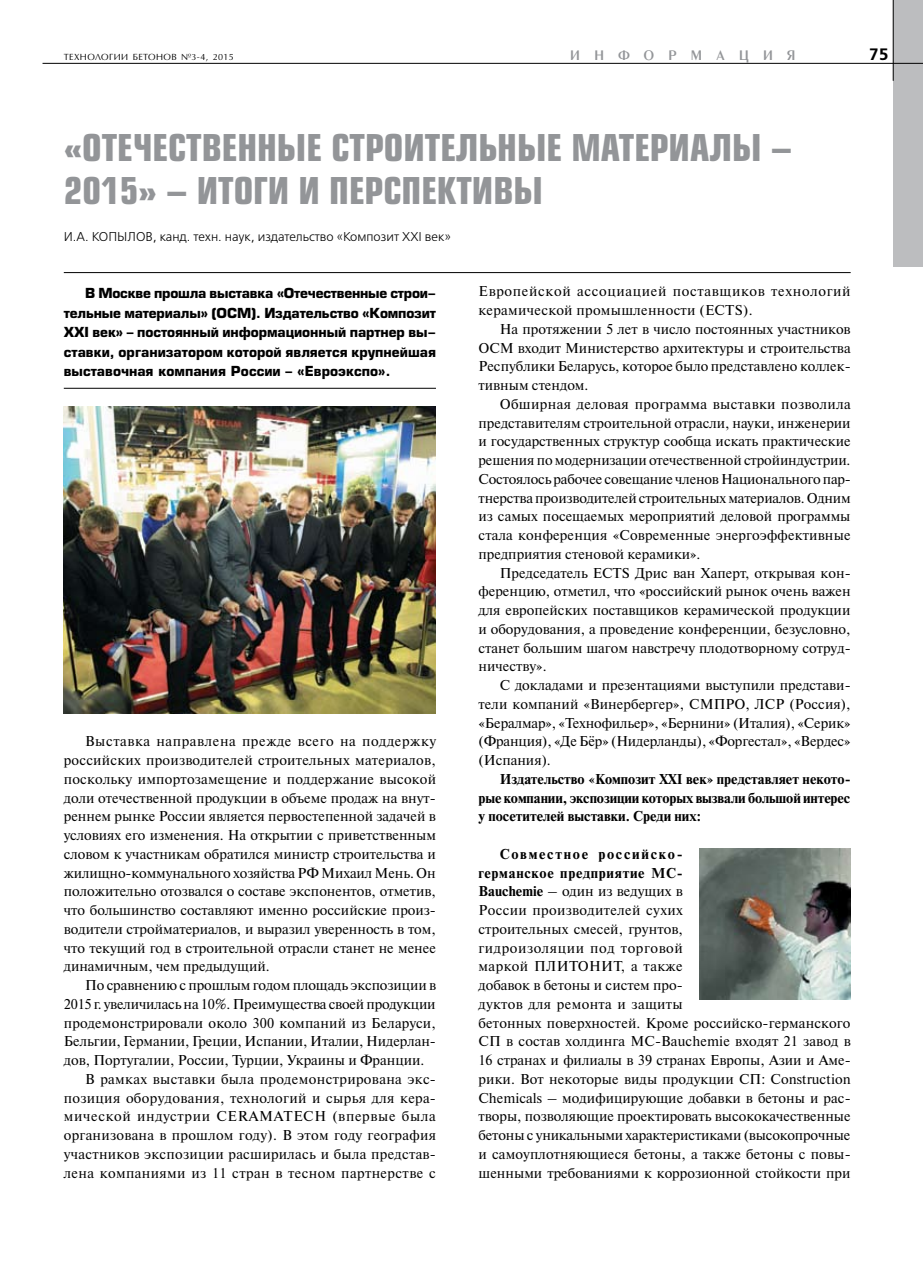
<style>
.page{position:relative;width:923px;height:1263px;background:#fff}
.page>*{position:absolute;margin:0;border:0;box-sizing:border-box;transform-origin:0 0}
.t1{font:700 36px/43.2px "Europe Cond";color:#939598}
.t2{font:700 16.5px "Free Set C";color:#000}
.t3{font:14.55px "Penta Demi";letter-spacing:.985em;color:#939598}
.t4{font:14.25px/18.8px "Newton C";letter-spacing:.005em;color:#000;text-align:justify}
.t5{font:14.25px "Newton C";letter-spacing:.025em;color:#000}
.t6{font:700 14.25px/18.8px "Newton C";color:#000;text-align:justify}
.t7{font:14.25px/18.8px "Newton C";letter-spacing:.045em;color:#000}
.t8{font:700 13.5px/19.5px "Europe";color:#000;text-align:justify}
.t9{font:12.75px "Free Set C";color:#000}
.t10{font:9px "AG Opus";letter-spacing:.045em;color:#000}
.s1{font-weight:700}
</style>
<div class="page">
<div style="left:893px;top:0;width:30px;height:267px;background:#bcbdbf"></div>
<hr style="left:64px;top:272px;width:786px;height:1px;background:#000">
<hr style="left:64px;top:388px;width:372px;height:1px;background:#000">
<img style="left:64px;top:406px;width:372px;height:307px">
<img style="left:700px;top:848px;width:150px;height:151px">
<hr style="left:893px;top:0;width:1px;height:81px;background:#000">
<hr style="left:43px;top:63px;width:880px;height:1px;background:#000">
<p class="t10" style="left:64px;top:51px;width:172px">ТЕХНОЛОГИИ БЕТОНОВ №3-4, 2015</p>
<p class="t3" style="left:570px;top:48px;width:227px">ИНФОРМАЦИЯ</p>
<p class="t2" style="left:868px;top:45px;width:22px">75</p>
<h1 class="t1" style="left:64px;top:125px;width:730px">«Отечественн ые строительные материалы –<br>2015» – итоги и перспективы</h1>
<p class="t9" style="left:64px;top:229px;width:388px">И.А. КОПЫЛОВ, канд. техн. наук, издательство «Композит XXI век»</p>
<p class="t8" style="left:64px;top:283px;width:374px;text-indent:21px">В Москве прошла выставка «Отечественные строи&shy;тельные материалы» (ОСМ). Издательство «Композит XXI век» – постоянный информационный партнер вы&shy;ставки, организатором которой является крупнейшая выставочная компания России – «Евроэкспо».</p>
<p class="t4" style="left:64px;top:732px;width:374px;text-indent:21px">Выставка направлена прежде всего на поддержку российских производителей строительных материалов, поскольку импортозамещение и поддержание высокой доли отечественной продукции в объеме продаж на внут&shy;реннем рынке России является первостепенной задачей в условиях его изменения. На открытии с приветственным словом к участникам обратился министр строительства и жилищно-коммунального хозяйства РФ Михаил Мень. Он положительно отозвался о составе экспонентов, отметив, что большинство составляют именно российские произ&shy;водители стройматериалов, и выразил уверенность в том, что текущий год в строительной отрасли станет не менее динамичным, чем предыдущий.</p>
<p class="t4" style="left:85px;top:976px;width:352px">По сравнению c прошлым годом площадь экспозиции в</p>
<p class="t4" style="left:64px;top:995px;width:373px">2015 г. увеличилась на 10%. Преимущества своей продукции</p>
<p class="t4" style="left:64px;top:1013px;width:373px">продемонстрировали около 300 компаний из Беларуси,</p>
<p class="t4" style="left:64px;top:1032px;width:374px">Бельгии, Германии, Греции, Испании, Италии, Нидерлан-</p>
<p class="t4" style="left:64px;top:1051px;width:362px">дов, Португалии, России, Турции, Украины и Франции.</p>
<p class="t5" style="left:85px;top:1071px;width:352px">В рамках выставки была продемонстрирована экс-</p>
<p class="t5" style="left:64px;top:1090px;width:374px">позиция оборудования, технологий и сырья для кера-</p>
<p class="t7" style="left:64px;top:1107px;width:373px">мической индустрии CERAMATECH (впервые была</p>
<p class="t4" style="left:64px;top:1126px;width:374px">организована в прошлом году). В этом году география</p>
<p class="t4" style="left:64px;top:1145px;width:374px">участников экспозиции расширилась и была представ-</p>
<p class="t5" style="left:64px;top:1165px;width:373px">лена компаниями из 11 стран в тесном партнерстве с</p>
<p class="t7" style="left:478px;top:282px;width:374px">Европейской ассоциацией поставщиков технологий керамической промышленности (ECTS).</p>
<p class="t4" style="left:478px;top:320px;width:374px;text-indent:21px">На протяжении 5 лет в число постоянных участников ОСМ входит Министерство архитектуры и строительства Республики Беларусь, которое было представлено коллек&shy;тивным стендом.</p>
<p class="t4" style="left:478px;top:395px;width:374px;text-indent:21px">Обширная деловая программа выставки позволила представителям строительной отрасли, науки, инженерии и государственных структур сообща искать практические решения по модернизации отечественной стройиндустрии.<br>Состоялось рабочее совещание членов Национального пар&shy;тнерства производителей строительных материалов. Одним из самых посещаемых мероприятий деловой программы стала конференция «Современные энергоэффективные предприятия стеновой керамики».</p>
<p class="t4" style="left:478px;top:563px;width:374px;text-indent:21px">Председатель ECTS Дрис ван Хаперт, открывая кон&shy;ференцию, отметил, что «российский рынок очень важен для европейских поставщиков керамической продукции и оборудования, а проведение конференции, безусловно, станет большим шагом навстречу плодотворному сотруд&shy;ничеству».</p>
<p class="t4" style="left:478px;top:676px;width:374px;text-indent:21px">С докладами и презентациями выступили представи&shy;тели компаний «Винербергер», СМПРО, ЛСР (Россия), «Бералмар», «Технофильер», «Бернини» (Италия), «Серик» (Франция), «Де Бёр» (Нидерланды), «Форгестал», «Вердес» (Испания).</p>
<p class="t6" style="left:478px;top:770px;width:374px;text-indent:21px">Издательство «Композит XXI век» представляет некото&shy;рые компании, экспозиции которых вызвали большой интерес у посетителей выставки. Среди них:</p>
<p class="t4" style="left:478px;top:845px;width:374px;text-align:left;text-indent:21px"><span class="s1">Совместное российско-<br>германское предприятие MC-<br>Bauchemie</span> – один из ведущих в<br>России производителей сухих<br>строительных смесей, грунтов,<br>гидроизоляции под торговой<br>маркой ПЛИТОНИТ, а также<br>добавок в бетоны и систем про-<br>дуктов для ремонта и защиты<br>бетонных поверхностей. Кроме российско-германского CП в состав холдинга MC-Bauchemie входят 21 завод в 16 странах и филиалы в 39 странах Европы, Азии и Аме&shy;рики. Вот некоторые виды продукции СП: Construction Chemicals – модифицирующие добавки в бетоны и рас&shy;творы, позволяющие проектировать высококачественные бетоны с уникальными характеристиками (высокопрочные и самоуплотняющиеся бетоны, а также бетоны с повы&shy;шенными требованиями к коррозионной стойкости при</p>
</div>
